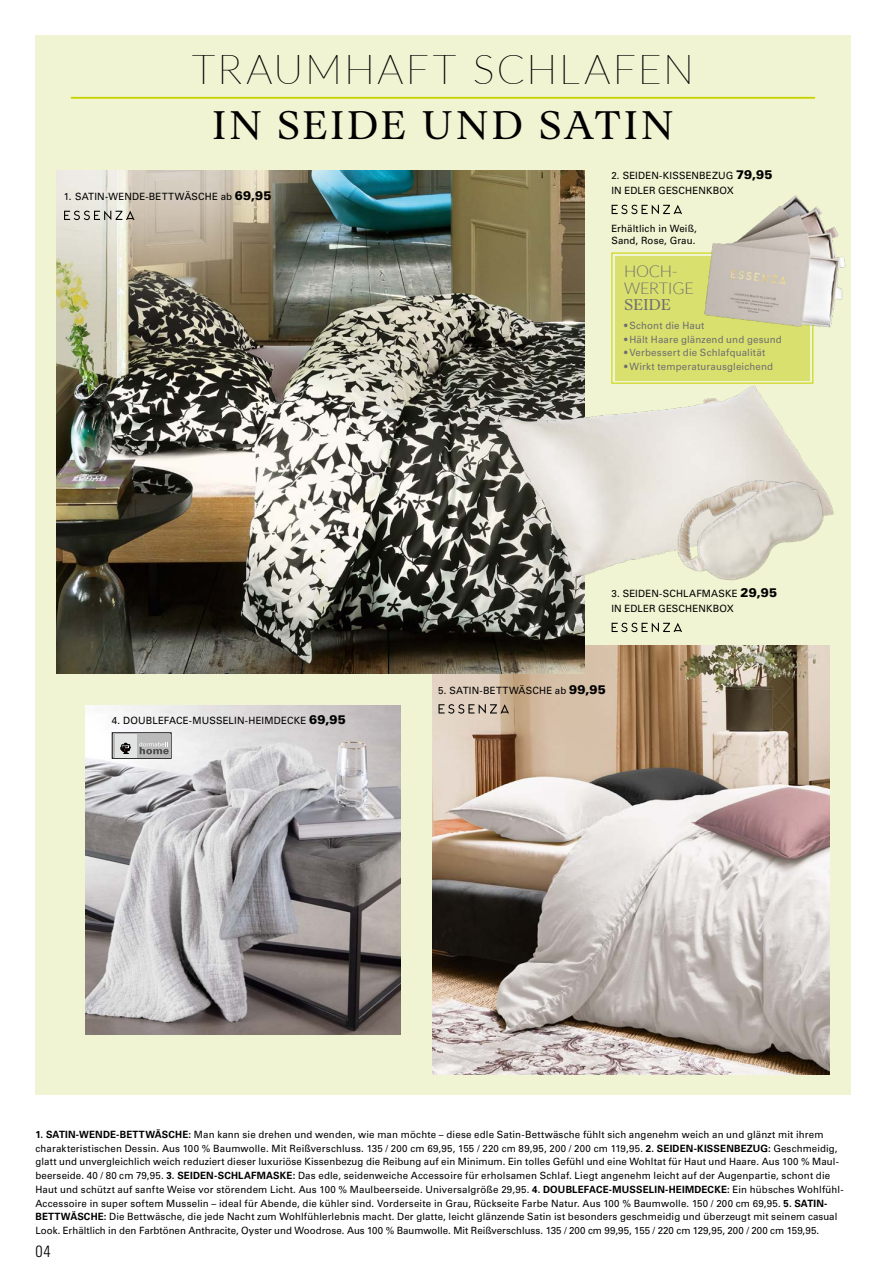
<style>
.page{position:relative;width:886px;height:1276px;background:#fff}
.page>*{position:absolute;margin:0;border:0;box-sizing:border-box;transform-origin:0 0}
.t1{font:100 41.25px "Lato";letter-spacing:.05em;color:#000}
.t2{font:41.25px "Aria Text G2";letter-spacing:.06em;color:#000}
.t3{font:300 16.25px/16.2px "Lato";letter-spacing:-.02em;color:#6f6f6e}
.t4{font:16.25px "Aria Text G2";letter-spacing:-.015em;color:#6f6f6e}
.t5{font:300 condensed 16.25px "Univers LT Std";color:#000}
.t6{font:10px/13.8px "Univers LT Std";letter-spacing:.015em;color:#000}
.t7{font:10px "Univers LT Std";letter-spacing:.015em;color:#6f6f6e}
.s1{font-weight:900;font-size:12.5px}
.s2{font-weight:700}
</style>
<div class="page">
<div style="left:35px;top:35px;width:815px;height:1060px;background:#f1f4d2"></div>
<img style="left:85px;top:705px;width:316px;height:330px">
<img style="left:433px;top:645px;width:396px;height:429px">
<img style="left:57px;top:170px;width:528px;height:503px">
<img style="left:485px;top:352px;width:366px;height:244px">
<div style="left:615px;top:256px;width:195px;height:124px;background:#dae06e"></div>
<img style="left:701px;top:190px;width:150px;height:147px">
<img style="left:663px;top:448px;width:177px;height:138px">
<svg style="left:612px;top:204px;width:70px;height:10px"></svg>
<svg style="left:612px;top:622px;width:70px;height:10px"></svg>
<svg style="left:438px;top:704px;width:71px;height:9px"></svg>
<div style="left:113px;top:734px;width:57px;height:23px;background:#bababb"></div>
<div style="left:115px;top:734px;width:21px;height:23px;background:#e2e3e3"></div>
<svg style="left:139px;top:742px;width:30px;height:12px"></svg>
<svg style="left:120px;top:742px;width:11px;height:12px"></svg>
<svg style="left:64px;top:210px;width:70px;height:10px"></svg>
<hr style="left:71px;top:97px;width:744px;height:2px;background:#c7d402">
<h1 class="t1" style="left:192px;top:41px;width:504px">TRAUMHAFT SCHLAFEN</h1>
<h1 class="t2" style="left:212px;top:101px;width:463px">IN SEIDE UND SATIN</h1>
<p class="t6" style="left:64px;top:190px;width:209px">1. SATIN-WENDE-BETTWÄSCHE ab <span class="s1">69,95</span></p>
<p class="t6" style="left:112px;top:713px;width:235px">4. DOUBLEFACE-MUSSELIN-HEIMDECKE <span class="s1">69,95</span></p>
<p class="t6" style="left:611px;top:168px;width:163px;line-height:15px">2. SEIDEN-KISSENBEZUG <span class="s1">79,95<br></span>IN EDLER GESCHENKBOX</p>
<p class="t6" style="left:611px;top:222px;width:87px;line-height:12.5px">Erhältlich in Weiß,<br>Sand, Rose, Grau.</p>
<h2 class="t3" style="left:624px;top:263px;width:71px">HOCH-<br>WERTIGE</h2>
<h2 class="t4" style="left:624px;top:295px;width:48px">SEIDE</h2>
<p class="t7" style="left:624px;top:319px;width:82px">• Schont die Haut</p>
<p class="t7" style="left:624px;top:333px;width:159px">• Hält Haare glänzend und gesund</p>
<p class="t7" style="left:624px;top:347px;width:143px">• Verbessert die Schlafqualität</p>
<p class="t7" style="left:624px;top:361px;width:151px">• Wirkt temperaturausgleichend</p>
<p class="t6" style="left:611px;top:586px;width:167px;line-height:15px">3. SEIDEN-SCHLAFMASKE <span class="s1">29,95<br></span>IN EDLER GESCHENKBOX</p>
<p class="t6" style="left:438px;top:683px;width:169px">5. SATIN-BETTWÄSCHE ab <span class="s1">99,95</span></p>
<p class="t6" style="left:35px;top:1127px;width:810px"><span class="s2">1. SATIN-WENDE-BETTWÄSCHE:</span> Man kann sie drehen und wenden, wie man möchte – diese edle Satin-Bettwäsche fühlt sich angenehm weich an und glänzt mit ihrem charakteristischen Dessin. Aus 100 % Baumwolle. Mit Reißverschluss. 135 / 200 cm 69,95, 155 / 220 cm 89,95, 200 / 200 cm 119,95. <span class="s2">2. SEIDEN-KISSENBEZUG:</span> Geschmeidig, glatt und unvergleichlich weich reduziert dieser luxuriöse Kissenbezug die Reibung auf ein Minimum. Ein tolles Gefühl und eine Wohltat für Haut und Haare. Aus 100 % Maul&shy;beerseide. 40 / 80 cm 79,95. <span class="s2">3. SEIDEN-SCHLAFMASKE:</span> Das edle, seidenweiche Accessoire für erholsamen Schlaf. Liegt angenehm leicht auf der Augenpartie, schont die Haut und schützt auf sanfte Weise vor störendem Licht. Aus 100 % Maulbeerseide. Universalgröße 29,95. <span class="s2">4. DOUBLEFACE-MUSSELIN-HEIMDECKE:</span> Ein hübsches Wohlfühl-Accessoire in super softem Musselin – ideal für Abende, die kühler sind. Vorderseite in Grau, Rückseite Farbe Natur. Aus 100 % Baumwolle. 150 / 200 cm 69,95. <span class="s2">5. SATIN-BETTWÄSCHE:</span> Die Bettwäsche, die jede Nacht zum Wohlfühlerlebnis macht. Der glatte, leicht glänzende Satin ist besonders geschmeidig und überzeugt mit seinem casual Look. Erhältlich in den Farbtönen Anthracite, Oyster und Woodrose. Aus 100 % Baumwolle. Mit Reißverschluss. 135 / 200 cm 99,95, 155 / 220 cm 129,95, 200 / 200 cm 159,95.</p>
<h2 class="t5" style="left:35px;top:1241px;width:17px">04</h2>
</div>
